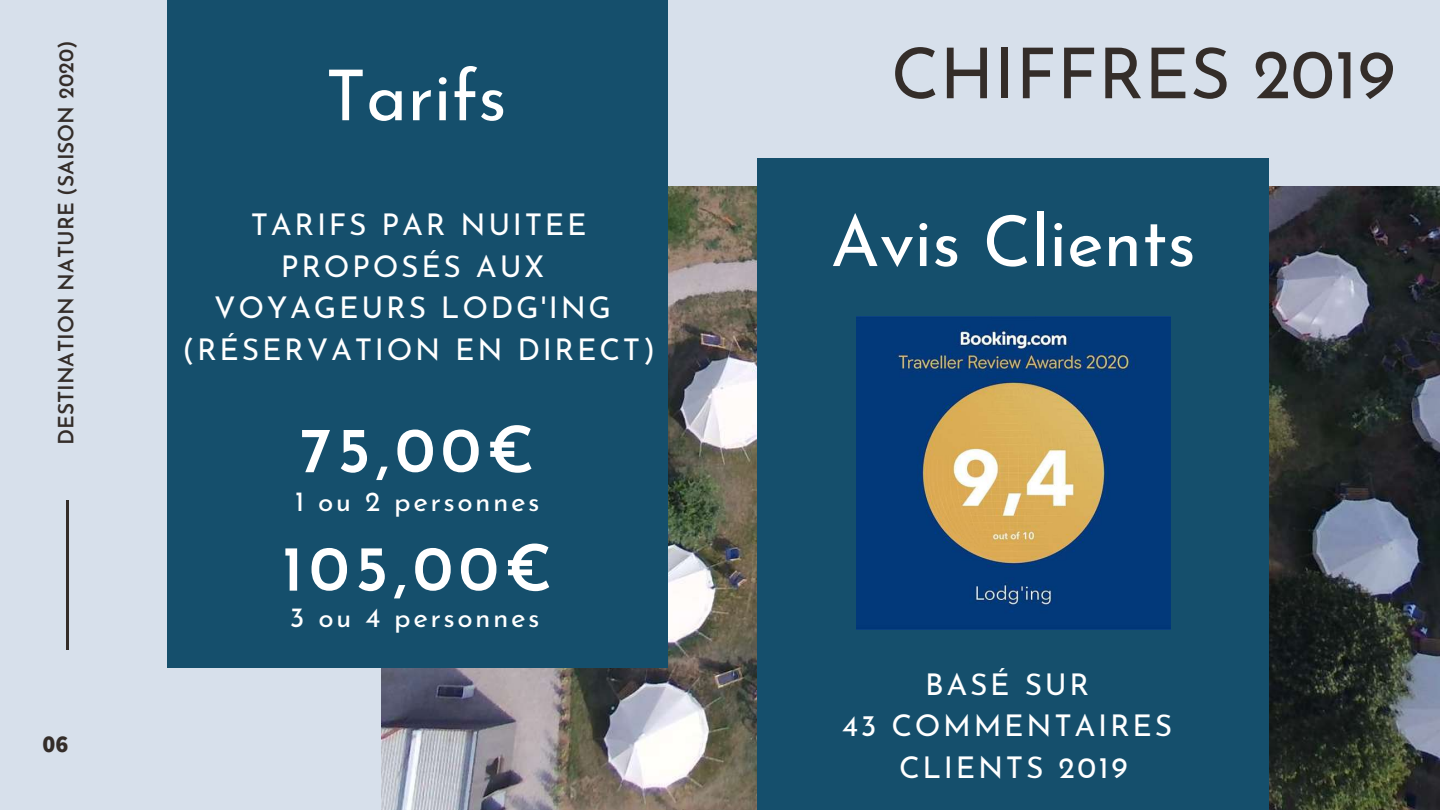
<style>
.page{position:relative;width:1440px;height:810px;background:#d7e0eb}
.page>*{position:absolute;margin:0;border:0;box-sizing:border-box;transform-origin:0 0}
.t1{font:70px "Josefin Sans";color:#fff}
.t2{font:70px "Josefin Sans";color:#342d29}
.t3{font:600 64px "Josefin Sans";letter-spacing:.09em;color:#fff}
.t4{font:30px/41.5px "Josefin Sans";letter-spacing:.09em;color:#fff;text-align:center}
.t5{font:28px "Josefin Sans";letter-spacing:.09em;color:#fff}
.t6{font:800 24px "Assistant";color:#342d29}
.t7{font:600 21px "Josefin Sans";color:#342d29}
</style>
<div class="page">
<img style="left:382px;top:187px;width:1058px;height:623px">
<div style="left:758px;top:158px;width:511px;height:652px;background:#154f6c"></div>
<div style="left:167px;top:0;width:501px;height:668px;background:#154f6c"></div>
<img style="left:857px;top:316px;width:313px;height:314px">
<hr style="left:66px;top:500px;width:2px;height:150px;background:#342d29">
<p class="t7" style="left:58px;top:445px;width:406px;rotate:-90deg">DESTINATION NATURE (SAISON 2020)</p>
<p class="t6" style="left:43px;top:728px;width:27px">06</p>
<h1 class="t1" style="left:326px;top:68px;width:183px">Tarifs</h1>
<p class="t4" style="left:182px;top:207px;width:474px">TARIFS PAR NUITEE<br>PROPOSÉS AUX<br>VOYAGEURS LODG'ING (RÉSERVATION EN DIRECT)</p>
<h2 class="t3" style="left:300px;top:424px;width:237px">75,00€</h2>
<p class="t5" style="left:295px;top:490px;width:246px">1 ou 2 personnes</p>
<h2 class="t3" style="left:282px;top:543px;width:272px">105,00€</h2>
<p class="t5" style="left:290px;top:606px;width:251px">3 ou 4 personnes</p>
<h1 class="t2" style="left:891px;top:46px;width:506px">CHIFFRES 2019</h1>
<h1 class="t1" style="left:831px;top:214px;width:367px">Avis Clients</h1>
<p class="t4" style="left:842px;top:666px;width:332px">BASÉ SUR<br>43 COMMENTAIRES<br>CLIENTS 2019</p>
</div>
